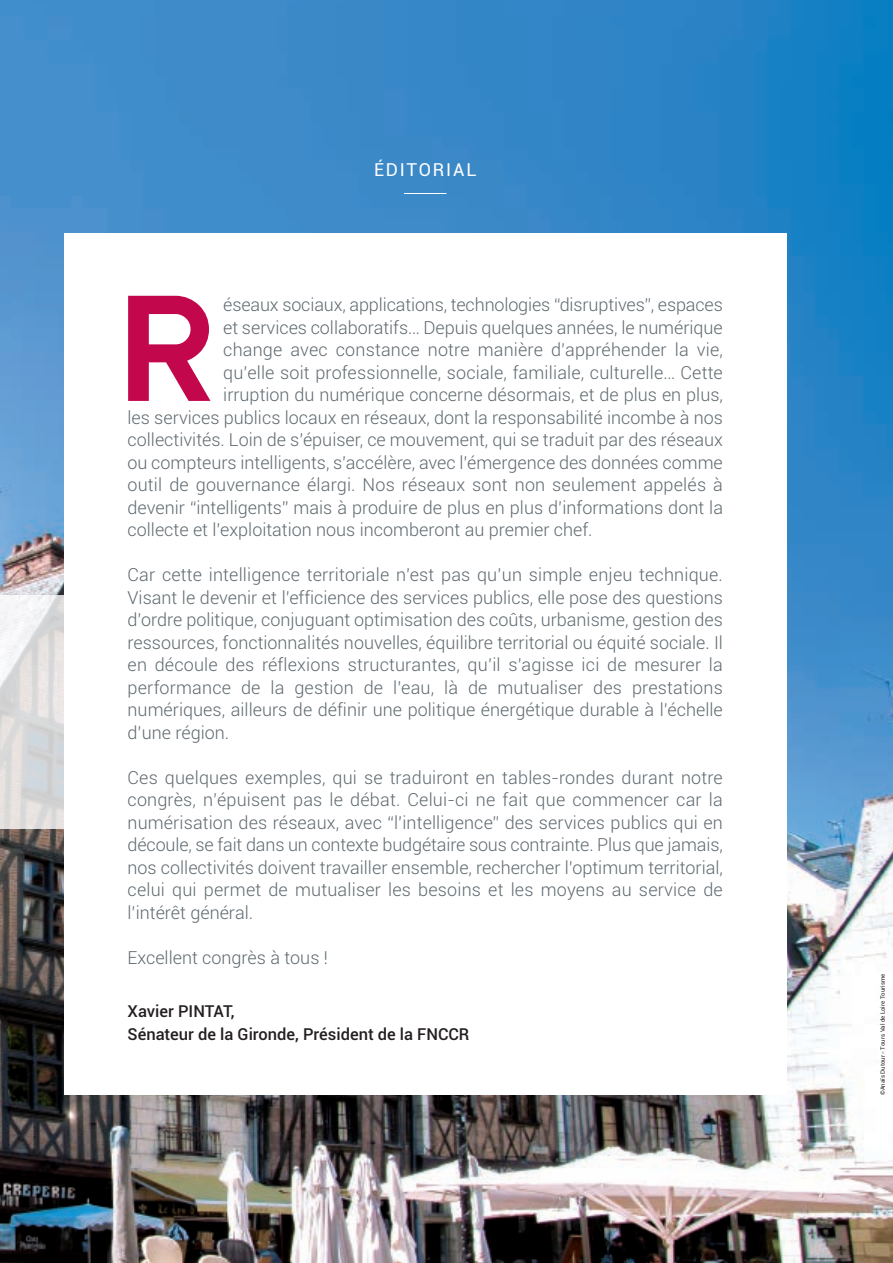
<style>
.page{position:relative;width:893px;height:1263px;background:#fff}
.page>*{position:absolute;margin:0;border:0;box-sizing:border-box;transform-origin:0 0}
.t1{font:150px "Gross";color:#c3074d}
.t2{font:300 18px/22.5px "Roboto";color:#5f696f;text-align:justify}
.t3{font:18px "Roboto";letter-spacing:.1em;color:#fff}
.t4{font:500 16.5px/22.5px "Roboto";color:#231f20}
.t5{font:6px "Roboto";color:#231f20}
</style>
<div class="page">
<img style="left:0;top:0;width:893px;height:1263px">
<div style="left:0;top:595px;width:64px;height:234px;background:#fff;opacity:.8"></div>
<div style="left:64px;top:234px;width:723px;height:861px;background:#fff"></div>
<hr style="left:404px;top:193px;width:42px;height:1px;background:#fff">
<img style="left:0;top:636px;width:20px;height:201px">
<p class="t3" style="left:374px;top:159px;width:104px">éditoriAl</p>
<h1 class="t1" style="left:128px;top:261px;width:97px">R</h1>
<p class="t2" style="left:223px;top:294px;width:501px">éseaux sociaux, applications, technologies “disruptives”, espaces</p>
<p class="t2" style="left:223px;top:316px;width:501px">et services collaboratifs… Depuis quelques années, le numérique</p>
<p class="t2" style="left:223px;top:339px;width:501px">change avec constance notre manière d’appréhender la vie,</p>
<p class="t2" style="left:223px;top:361px;width:501px">qu’elle soit professionnelle, sociale, familiale, culturelle… cette</p>
<p class="t2" style="left:223px;top:384px;width:501px">irruption du numérique concerne désormais, et de plus en plus,</p>
<p class="t2" style="left:128px;top:406px;width:597px">les services publics locaux en réseaux, dont la responsabilité incombe à nos</p>
<p class="t2" style="left:128px;top:429px;width:597px">collectivités. Loin de s’épuiser, ce mouvement, qui se traduit par des réseaux</p>
<p class="t2" style="left:128px;top:451px;width:597px">ou compteurs intelligents, s’accélère, avec l’émergence des données comme</p>
<p class="t2" style="left:128px;top:474px;width:597px">outil de gouvernance élargi. nos réseaux sont non seulement appelés à</p>
<p class="t2" style="left:128px;top:496px;width:597px">devenir “intelligents” mais à produire de plus en plus d’informations dont la</p>
<p class="t2" style="left:128px;top:519px;width:466px">collecte et l’exploitation nous incomberont au premier chef.</p>
<p class="t2" style="left:128px;top:564px;width:597px">car cette intelligence territoriale n’est pas qu’un simple enjeu technique.<br>Visant le devenir et l’efficience des services publics, elle pose des questions d’ordre politique, conjuguant optimisation des coûts, urbanisme, gestion des ressources, fonctionnalités nouvelles, équilibre territorial ou équité sociale. il en découle des réflexions structurantes, qu’il s’agisse ici de mesurer la performance de la gestion de l’eau, là de mutualiser des prestations numériques, ailleurs de définir une politique énergétique durable à l’échelle d’une région.</p>
<p class="t2" style="left:128px;top:766px;width:597px">ces quelques exemples, qui se traduiront en tables-rondes durant notre congrès, n’épuisent pas le débat. celui-ci ne fait que commencer car la numérisation des réseaux, avec “l’intelligence” des services publics qui en découle, se fait dans un contexte budgétaire sous contrainte. plus que jamais, nos collectivités doivent travailler ensemble, rechercher l’optimum territorial, celui qui permet de mutualiser les besoins et les moyens au service de l’intérêt général.</p>
<p class="t2" style="left:128px;top:946px;width:202px">excellent congrès à tous !</p>
<p class="t4" style="left:128px;top:1000px;width:343px">Xavier PINTAT,<br>Sénateur de la Gironde, Président de la FNCCR</p>
<p class="t5" style="left:879px;top:1095px;width:123px;rotate:-90deg">©Anaïs dutour - tours Val de loire tourisme</p>
</div>
